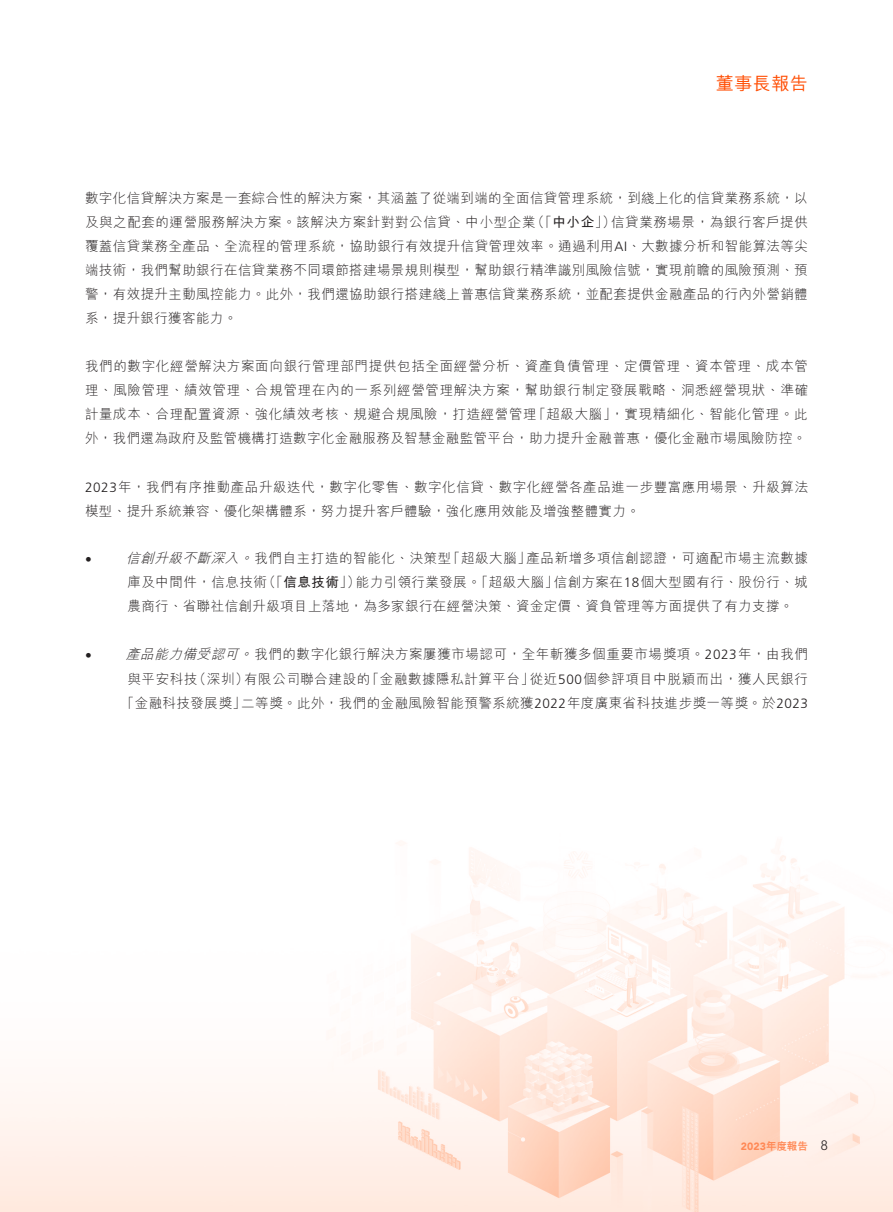
<style>
.page{position:relative;width:893px;height:1212px;background:#fff}
.page>*{position:absolute;margin:0;border:0;box-sizing:border-box;transform-origin:0 0}
.t1{font:500 18px "M Hei HK";letter-spacing:.03em;color:#ff4c00}
.t2{font:300 13.5px/24px "M Hei HK";letter-spacing:.035em;color:#231f20}
.t3{font:italic 300 13.5px "M Hei HK";color:#231f20}
.t4{font:300 13.5px "Frutiger LT Std";color:#231f20}
.t5{font:300 13.5px "Avenir LT Std";color:#231f20}
.t6{font:900 10.5px "Avenir LT Std";color:#ff8956}
.s1{font-weight:700}
.s2{font-family:"Frutiger LT Std"}
.s3{font-style:italic}
.s4{font-family:"M Hei HK";font-weight:800}
</style>
<div class="page">
<img style="left:0;top:845px;width:893px;height:367px">
<h1 class="t1" style="left:716px;top:71px;width:94px">董事長報告</h1>
<p class="t2" style="left:85px;top:186px;width:724px;text-align:right">數字化信貸解決方案是一套綜合性的解決方案，其涵蓋了從端到端的全面信貸管理系統，到綫上化的信貸業務系統，以信貸業務場景，為銀行客戶提供</p>
<p class="t2" style="left:531px;top:210px;width:86px">（「<span class="s1">中小企</span>」）</p>
<p class="t2" style="left:85px;top:210px;width:724px">及與之配套的運營服務解決方案。該解決方案針對對公信貸、中小型企業<br>覆蓋信貸業務全產品、全流程的管理系統，協助銀行有效提升信貸管理效率。通過利用<span class="s2">AI</span>、大數據分析和智能算法等尖端技術，我們幫助銀行在信貸業務不同環節搭建場景規則模型，幫助銀行精準識別風險信號，實現前瞻的風險預測、預警，有效提升主動風控能力。此外，我們還協助銀行搭建綫上普惠信貸業務系統，並配套提供金融產品的行內外營銷體系，提升銀行獲客能力。</p>
<p class="t2" style="left:85px;top:354px;width:724px;text-align:right">我們的數字化經營解決方案面向銀行管理部門提供包括全面經營分析、資產負債管理、定價管理、資本管理、成本管理、風險管理、績效管理、合規管理在內的一系列經營管理解決方案，幫助銀行制定發展戰略、洞悉經營現狀、準確「超級大腦，」實現精細化、智能化管理。此</p>
<p class="t2" style="left:85px;top:402px;width:723px">計量成本、合理配置資源、強化績效考核、規避合規風險，打造經營管理<br>外，我們還為政府及監管機構打造數字化金融服務及智慧金融監管平台，助力提升金融普惠，優化金融市場風險防控。</p>
<p class="t2" style="left:85px;top:474px;width:725px"><span class="s2">2023</span>年，我們有序推動產品升級迭代，數字化零售、數字化信貸、數字化經營各產品進一步豐富應用場景、升級算法模型、提升系統兼容、優化架構體系，努力提升客戶體驗，強化應用效能及增強整體實力。</p>
<p class="t2" style="left:527px;top:546px;width:283px">產品新增多項信創認證，可適配市場主流數據</p>
<p class="t3" style="left:126px;top:552px;width:117px">信創升級不斷深入</p>
<p class="t2" style="left:447px;top:546px;width:86px">「超級大腦」</p>
<p class="t2" style="left:239px;top:546px;width:214px"><span class="s3">。</span>我們自主打造的智能化、決策型</p>
<p class="t4" style="left:85px;top:551px;width:8px">•</p>
<p class="t4" style="left:85px;top:647px;width:8px">•</p>
<p class="t2" style="left:128px;top:570px;width:667px">庫及中間件，信息技術<br>農商行、省聯社信創升級項目上落地，為多家銀行在經營決策、資金定價、資負管理等方面提供了有力支撐。</p>
<p class="t2" style="left:239px;top:642px;width:571px"><span class="s3">。</span>我們的數字化銀行解決方案屢獲市場認可，全年斬獲多個重要市場獎項。<span class="s2">2023</span>年，由我們</p>
<p class="t2" style="left:262px;top:570px;width:99px">（「<span class="s1">信息技術</span>」）</p>
<p class="t2" style="left:554px;top:570px;width:256px">信創方案在<span class="s2">18</span>個大型國有行、股份行、城</p>
<p class="t2" style="left:356px;top:570px;width:204px">能力引領行業發展。「超級大腦」</p>
<p class="t3" style="left:126px;top:648px;width:117px">產品能力備受認可</p>
<p class="t2" style="left:530px;top:666px;width:280px">從近<span class="s2">500</span>個參評項目中脫穎而出，獲人民銀行</p>
<p class="t2" style="left:193px;top:666px;width:57px">（深圳）</p>
<p class="t2" style="left:244px;top:666px;width:128px">有限公司聯合建設的</p>
<p class="t2" style="left:366px;top:666px;width:170px">「金融數據隱私計算平台」</p>
<p class="t2" style="left:128px;top:666px;width:71px">與平安科技</p>
<p class="t2" style="left:241px;top:690px;width:568px">二等獎。此外，我們的金融風險智能預警系統獲<span class="s2">2022</span>年度廣東省科技進步獎一等獎。於<span class="s2">2023</span></p>
<p class="t2" style="left:121px;top:690px;width:127px">「金融科技發展獎」</p>
<p class="t6" style="left:741px;top:1140px;width:69px">2023<span class="s4">年度報告</span></p>
<p class="t5" style="left:821px;top:1138px;width:9px">8</p>
</div>
